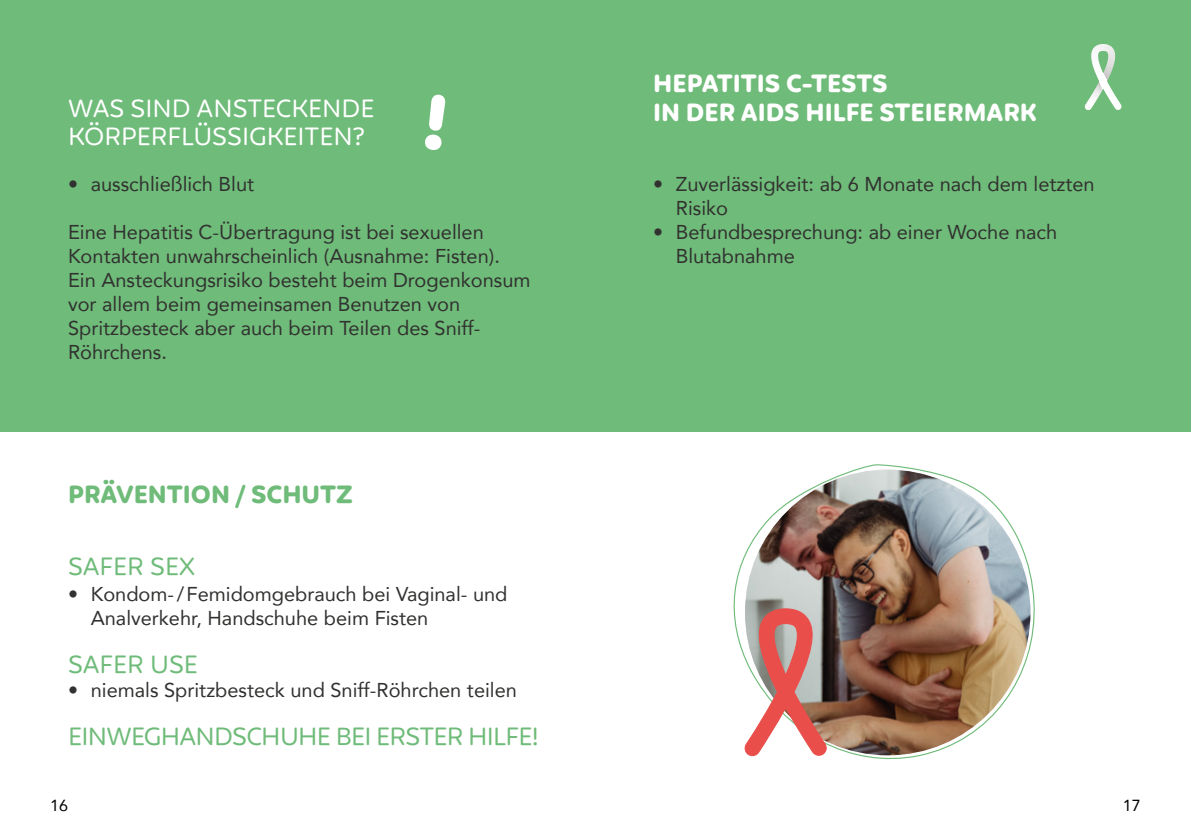
<style>
.page{position:relative;width:1191px;height:840px;background:#fff}
.page>*{position:absolute;margin:0;border:0;box-sizing:border-box;transform-origin:0 0}
.t1{font:700 24px/28.8px "Mohr Rounded";color:#fff}
.t2{font:24px/28px "Mohr Rounded";color:#fff}
.t3{font:24px "Mohr Rounded";letter-spacing:-.03em;color:#6fbb79}
.t4{font:700 24px "Mohr Rounded";color:#6fbb79}
.t5{font:24px "Mohr Rounded";color:#6fbb79}
.t6{font:20px/24px "Avenir";color:#313130}
.t7{font:16px "Avenir";color:#000}
</style>
<div class="page">
<div style="left:0;top:0;width:595px;height:431px;background:#6fbb79"></div>
<svg style="left:425px;top:94px;width:21px;height:56px"></svg>
<div style="left:595px;top:0;width:596px;height:431px;background:#6fbb79"></div>
<svg style="left:1084px;top:44px;width:38px;height:66px"></svg>
<img style="left:733px;top:464px;width:302px;height:296px">
<svg style="left:744px;top:607px;width:83px;height:150px"></svg>
<p class="t2" style="left:68px;top:95px;width:308px">WAS SIND ANSTECKENDE<br>KÖRPERFLÜSSIGKEITEN?</p>
<p class="t6" style="left:68px;top:171px;width:188px">• ausschließlich Blut</p>
<p class="t6" style="left:68px;top:219px;width:464px">Eine Hepatitis C-Übertragung ist bei sexuellen Kontakten unwahrscheinlich (Ausnahme: Fisten).<br>Ein Ansteckungsrisiko besteht beim Drogenkonsum vor allem beim gemeinsamen Benutzen von Spritzbesteck aber auch beim Teilen des Sniff-Röhrchens.</p>
<p class="t4" style="left:68px;top:480px;width:286px">PRÄVENTION / SCHUTZ</p>
<p class="t5" style="left:68px;top:552px;width:128px">SAFER SEX</p>
<p class="t6" style="left:91px;top:580px;width:418px;text-indent:-23px">• Kondom-/Femidomgebrauch bei Vaginal- und<br>Analverkehr, Handschuhe beim Fisten</p>
<p class="t5" style="left:68px;top:650px;width:131px">SAFER USE</p>
<p class="t6" style="left:68px;top:676px;width:450px">• niemals Spritzbesteck und Sniff-Röhrchen teilen</p>
<p class="t3" style="left:68px;top:722px;width:472px">EINWEGHANDSCHUHE BEI ERSTER HILFE!</p>
<p class="t1" style="left:653px;top:69px;width:385px">HEPATITIS C-TESTS<br>IN DER AIDS HILFE STEIERMARK</p>
<p class="t6" style="left:676px;top:171px;width:420px;text-indent:-23px">• Zuverlässigkeit: ab 6 Monate nach dem letzten<br>Risiko</p>
<p class="t6" style="left:676px;top:219px;width:383px;text-indent:-23px">• Befundbesprechung: ab einer Woche nach<br>Blutabnahme</p>
<p class="t7" style="left:50px;top:791px;width:19px">16</p>
<p class="t7" style="left:1123px;top:791px;width:19px">17</p>
</div>
